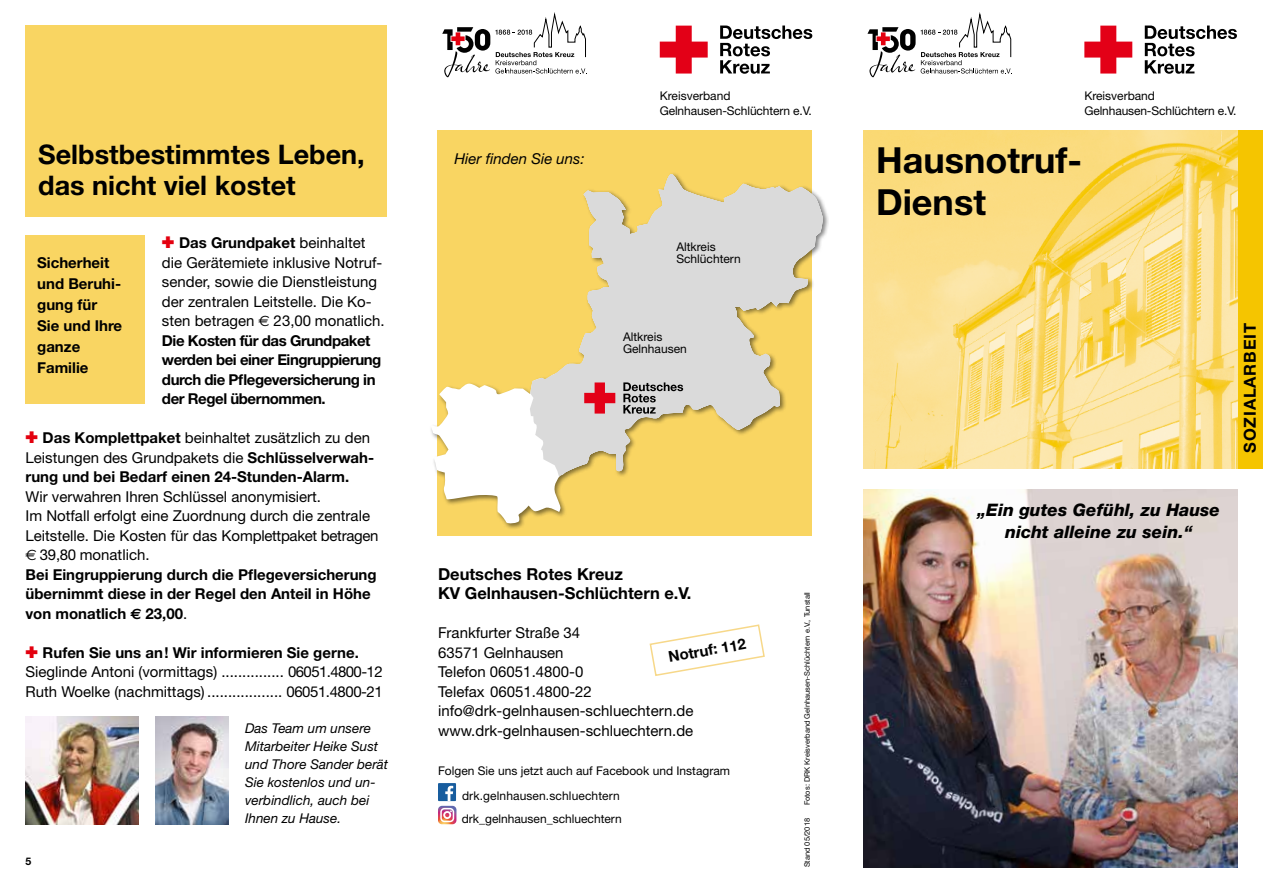
<style>
.page{position:relative;width:1263px;height:893px;background:#fff}
.page>*{position:absolute;margin:0;border:0;box-sizing:border-box;transform-origin:0 0}
.t1{font:700 36px/42px "Helvetica Neue";color:#000}
.t2{font:700 27px/31.5px "Helvetica Neue";color:#000}
.t3{font:italic 800 17.25px/22.5px "Helvetica Neue";color:#000;text-align:center}
.t4{font:700 16.5px/19.5px "Helvetica Neue";color:#000}
.t5{font:700 16.5px "Helvetica Neue";letter-spacing:.05em;color:#000}
.t6{font:15px/19.5px "Helvetica Neue";color:#000}
.t7{font:700 15px/21px "Helvetica Neue";color:#000}
.t8{font:italic 15px "Helvetica Neue";color:#000}
.t9{font:italic 13.5px/18px "Helvetica Neue";color:#000}
.t10{font:12px/12px "Helvetica Neue";color:#000}
.t11{font:700 10.5px "Helvetica Neue";color:#000}
.t12{font:7.5px "Helvetica Neue";color:#000}
.s1{color:#e3000f}
.s2{font-weight:700}
.s3{font-family:"Euro Sans"}
.s4{font-weight:400}
.s5{font-family:"Euro Sans";font-weight:700}
</style>
<div class="page">
<div style="left:1218px;top:130px;width:45px;height:338px;background:#f5c500"></div>
<img style="left:863px;top:130px;width:374px;height:338px">
<div style="left:437px;top:130px;width:374px;height:406px;background:#f9d562"></div>
<div style="left:428px;top:172px;width:401px;height:358px;background:#000;opacity:.5"></div>
<svg style="left:431px;top:174px;width:392px;height:350px"></svg>
<svg style="left:530px;top:174px;width:293px;height:304px;fill:#dadada"></svg>
<img style="left:863px;top:489px;width:374px;height:378px">
<img style="left:26px;top:716px;width:113px;height:109px">
<img style="left:155px;top:716px;width:74px;height:109px">
<svg style="left:584px;top:382px;width:31px;height:32px"></svg>
<svg style="left:623px;top:382px;width:60px;height:32px;background:#a2a2a2"></svg>
<svg style="left:1084px;top:26px;width:48px;height:48px"></svg>
<svg style="left:1145px;top:26px;width:92px;height:48px"></svg>
<svg style="left:660px;top:26px;width:48px;height:48px"></svg>
<svg style="left:720px;top:26px;width:92px;height:48px"></svg>
<svg style="left:921px;top:12px;width:91px;height:62px"></svg>
<svg style="left:867px;top:27px;width:48px;height:50px"></svg>
<svg style="left:442px;top:12px;width:145px;height:65px"></svg>
<div style="left:438px;top:783px;width:18px;height:18px;background:#185d9e"></div>
<svg style="left:438px;top:786px;width:18px;height:38px"></svg>
<div style="left:26px;top:235px;width:119px;height:168px;background:#f9d562"></div>
<div style="left:26px;top:26px;width:361px;height:191px;background:#f9d562"></div>
<svg style="left:649px;top:624px;width:116px;height:52px"></svg>
<h2 class="t2" style="left:38px;top:138px;width:328px">Selbstbestimmtes Leben, das nicht viel kostet</h2>
<p class="t7" style="left:37px;top:252px;width:87px">Sicherheit und Beruhi&shy;gung für<br>Sie und Ihre ganze<br>Familie</p>
<p class="t6" style="left:162px;top:233px;width:224px"><span class="s1">✚</span> <span class="s2">Das Grundpaket</span> beinhaltet die Gerätemiete inklusive Notruf&shy;sender, sowie die Dienstleistung der zentralen Leitstelle. Die Ko&shy;sten betragen <span class="s3">€</span> 23,00 monatlich.<br><span class="s2">Die Kosten für das Grundpaket werden bei einer Eingruppierung durch die Pflegeversicherung in der Regel übernommen.</span></p>
<p class="t7" style="left:26px;top:428px;width:350px;line-height:19.5px"><span class="s1">✚</span> Das Komplettpaket <span class="s4">beinhaltet zusätzlich zu den<br>Leistungen des Grundpakets die</span> Schlüsselverwah&shy;rung und bei Bedarf einen 24-Stunden-Alarm.</p>
<p class="t6" style="left:26px;top:486px;width:355px">Wir verwahren Ihren Schlüssel anonymisiert.<br>Im Notfall erfolgt eine Zuordnung durch die zentrale Leitstelle. Die Kosten für das Komplettpaket betragen <span class="s3">€</span> 39,80 monatlich.<br><span class="s2">Bei Eingruppierung durch die Pflegeversicherung übernimmt diese in der Regel den Anteil in Höhe von monatlich</span> <span class="s5">€</span> <span class="s2">23,00</span>.</p>
<p class="t6" style="left:26px;top:642px;width:359px"><span class="s1">✚</span> <span class="s2">Rufen Sie uns an! Wir informieren Sie gerne.<br></span>Sieglinde Antoni (vormittags) ............... 06051.4800-12<br>Ruth Woelke (nachmittags) .................. 06051.4800-21</p>
<p class="t9" style="left:245px;top:719px;width:145px">Das Team um unsere<br>Mitarbeiter Heike Sust und Thore Sander berät<br>Sie kostenlos und un&shy;verbindlich, auch bei<br>Ihnen zu Hause.</p>
<p class="t11" style="left:26px;top:855px;width:7px">5</p>
<p class="t8" style="left:454px;top:149px;width:132px">Hier finden Sie uns:</p>
<p class="t10" style="left:660px;top:88px;width:154px;line-height:15px">Kreisverband<br>Gelnhausen-Schlüchtern e.V.</p>
<p class="t10" style="left:676px;top:241px;width:66px">Altkreis<br>Schlüchtern</p>
<p class="t10" style="left:623px;top:331px;width:65px">Altkreis<br>Gelnhausen</p>
<p class="t4" style="left:438px;top:563px;width:255px">Deutsches Rotes Kreuz<br>KV Gelnhausen-Schlüchtern e.V.</p>
<p class="t6" style="left:438px;top:623px;width:257px">Frankfurter Straße 34<br>63571 Gelnhausen<br>Telefon 06051.4800-0<br>Telefax 06051.4800-22 info@drk-gelnhausen-schluechtern.de www.drk-gelnhausen-schluechtern.de</p>
<p class="t7" style="left:667px;top:646px;width:80px;rotate:-10deg">Notruf: 112</p>
<p class="t10" style="left:462px;top:758px;width:270px;line-height:25.2px;text-indent:-24px">Folgen Sie uns jetzt auch auf Facebook und Instagram drk.gelnhausen.schluechtern</p>
<p class="t10" style="left:462px;top:813px;width:162px">drk_gelnhausen_schluechtern</p>
<p class="t12" style="left:803px;top:805px;width:215px;rotate:-90deg">Fotos: DRK Kreisverband Gelnhausen-Schlüchtern e.V., Tunstall</p>
<p class="t12" style="left:803px;top:867px;width:51px;rotate:-90deg">Stand 05/2018</p>
<p class="t10" style="left:1084px;top:88px;width:154px;line-height:15px">Kreisverband<br>Gelnhausen-Schlüchtern e.V.</p>
<h1 class="t1" style="left:876px;top:139px;width:208px">Hausnotruf-<br>Dienst</h1>
<p class="t3" style="left:977px;top:498px;width:244px">„Ein gutes Gefühl, zu Hause nicht alleine zu sein.“</p>
<p class="t5" style="left:1239px;top:453px;width:131px;rotate:-90deg">SOZIALARBEIT</p>
</div>
